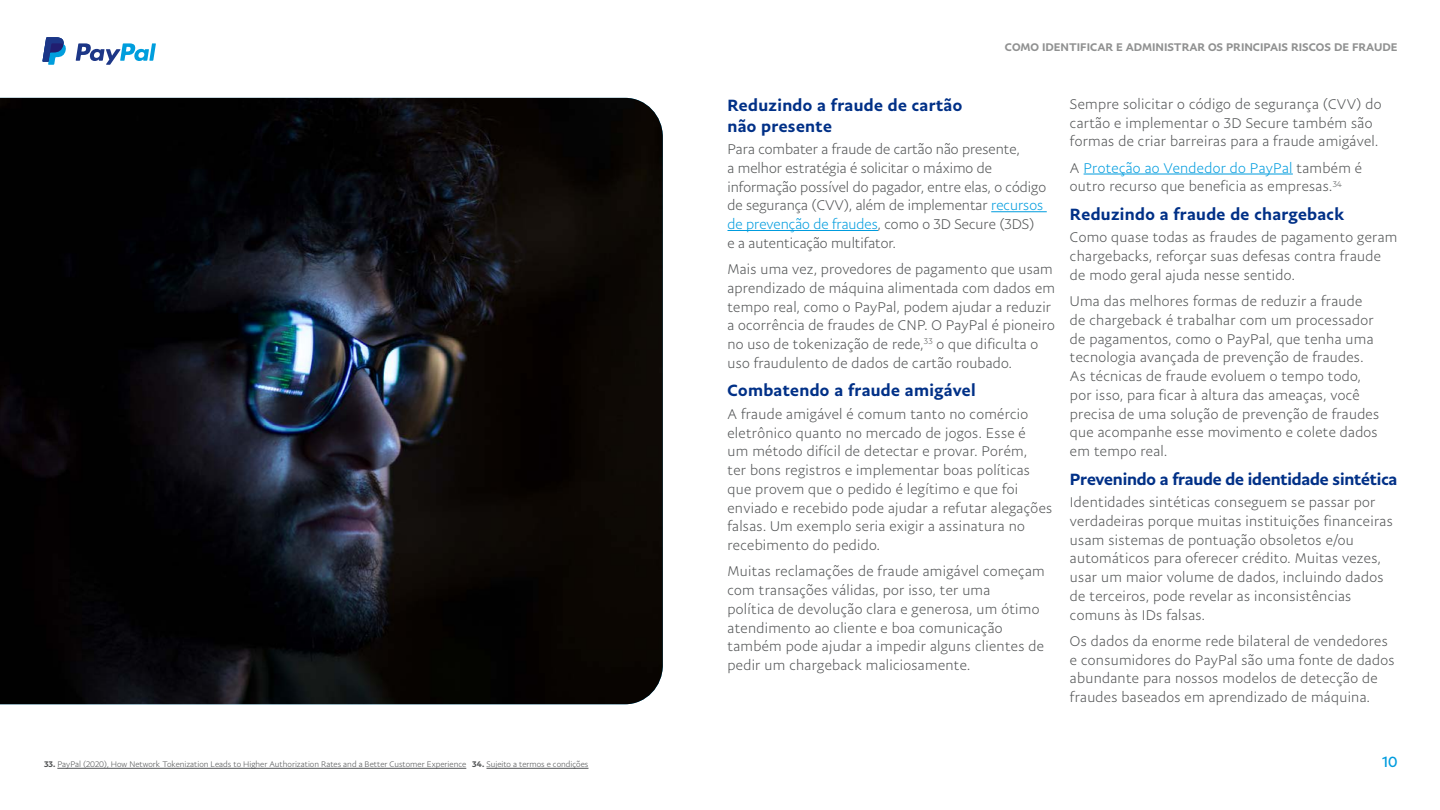
<style>
.page{position:relative;width:1440px;height:810px;background:#fff}
.page>*{position:absolute;margin:0;border:0;box-sizing:border-box;transform-origin:0 0}
.t1{font:500 16.5px/21px "Pay Pal Sans Big";letter-spacing:.02em;color:#003087}
.t2{font:500 16.5px "Pay Pal Sans Big";letter-spacing:-.01em;color:#003087}
.t3{font:15px "Pay Pal Sans Big";color:#009cde}
.t4{font:300 14.25px/18.8px "Pay Pal Sans Big";letter-spacing:.02em;color:#515354}
.t5{font:300 14.25px/18.8px "Pay Pal Sans Big";color:#515354}
.t6{font:500 11.25px "Pay Pal Sans Big";color:#909191}
.t7{font:300 8.25px "Pay Pal Sans Big";color:#515354}
.s1{font-weight:500}
.s2{color:#009cde}
</style>
<div class="page">
<svg style="left:76px;top:43px;width:80px;height:22px"></svg>
<svg style="left:43px;top:37px;width:23px;height:28px"></svg>
<img style="left:0;top:98px;width:663px;height:606px">
<hr style="left:991px;top:211px;width:56px;height:1px;background:#009cde">
<hr style="left:728px;top:230px;width:150px;height:1px;background:#009cde">
<hr style="left:1084px;top:174px;width:209px;height:1px;background:#009cde">
<hr style="left:57px;top:768px;width:409px;height:1px;background:#515354">
<hr style="left:486px;top:768px;width:103px;height:1px;background:#515354">
<p class="t7" style="left:44px;top:760px;width:546px"><span class="s1">33.</span> PayPal (2020), How Network Tokenization Leads to Higher Authorization Rates and a Better Customer Experience <span class="s1">34.</span> Sujeito a termos e condições</p>
<p class="t6" style="left:1005px;top:40px;width:394px">COMO IDENTIFICAR E ADMINISTRAR OS PRINCIPAIS RISCOS DE FRAUDE</p>
<p class="t1" style="left:728px;top:94px;width:236px">Reduzindo a fraude de cartão não presente</p>
<p class="t5" style="left:728px;top:140px;width:320px">Para combater a fraude de cartão não presente,<br>a melhor estratégia é solicitar o máximo de informação possível do pagador, entre elas, o código de segurança (CVV), além de implementar <span class="s2">recursos de prevenção de fraudes</span>, como o 3D Secure (3DS)<br>e a autenticação multifator.</p>
<p class="t4" style="left:727px;top:260px;width:329px">Mais uma vez, provedores de pagamento que usam aprendizado de máquina alimentada com dados em tempo real, como o PayPal, podem ajudar a reduzir a ocorrência de fraudes de CNP. O PayPal é pioneiro no uso de tokenização de rede,<sup>33</sup> o que dificulta o uso fraudulento de dados de cartão roubado.</p>
<p class="t1" style="left:728px;top:380px;width:250px">Combatendo a fraude amigável</p>
<p class="t4" style="left:728px;top:404px;width:326px">A fraude amigável é comum tanto no comércio eletrônico quanto no mercado de jogos. Esse é<br>um método difícil de detectar e provar. Porém,<br>ter bons registros e implementar boas políticas que provem que o pedido é legítimo e que foi enviado e recebido pode ajudar a refutar alegações falsas. Um exemplo seria exigir a assinatura no recebimento do pedido.</p>
<p class="t4" style="left:728px;top:562px;width:319px">Muitas reclamações de fraude amigável começam com transações válidas, por isso, ter uma<br>política de devolução clara e generosa, um ótimo atendimento ao cliente e boa comunicação também pode ajudar a impedir alguns clientes de pedir um chargeback maliciosamente.</p>
<p class="t4" style="left:1070px;top:94px;width:313px">Sempre solicitar o código de segurança (CVV) do cartão e implementar o 3D Secure também são formas de criar barreiras para a fraude amigável.</p>
<p class="t4" style="left:1070px;top:158px;width:294px">A <span class="s2">Proteção ao Vendedor do PayPal</span> também é outro recurso que beneficia as empresas.<sup>34</sup></p>
<p class="t1" style="left:1070px;top:203px;width:276px">Reduzindo a fraude de chargeback</p>
<p class="t4" style="left:1070px;top:228px;width:329px">Como quase todas as fraudes de pagamento geram chargebacks, reforçar suas defesas contra fraude de modo geral ajuda nesse sentido.</p>
<p class="t4" style="left:1070px;top:292px;width:311px">Uma das melhores formas de reduzir a fraude de chargeback é trabalhar com um processador de pagamentos, como o PayPal, que tenha uma tecnologia avançada de prevenção de fraudes.<br>As técnicas de fraude evoluem o tempo todo, por isso, para ficar à altura das ameaças, você precisa de uma solução de prevenção de fraudes que acompanhe esse movimento e colete dados em tempo real.</p>
<p class="t2" style="left:1070px;top:468px;width:329px">Prevenindo a fraude de identidade sintética</p>
<p class="t4" style="left:1070px;top:493px;width:324px">Identidades sintéticas conseguem se passar por verdadeiras porque muitas instituições financeiras usam sistemas de pontuação obsoletos e/ou automáticos para oferecer crédito. Muitas vezes, usar um maior volume de dados, incluindo dados de terceiros, pode revelar as inconsistências comuns às IDs falsas.</p>
<p class="t4" style="left:1070px;top:631px;width:326px">Os dados da enorme rede bilateral de vendedores e consumidores do PayPal são uma fonte de dados abundante para nossos modelos de detecção de fraudes baseados em aprendizado de máquina.</p>
<p class="t3" style="left:1382px;top:753px;width:17px">10</p>
</div>
